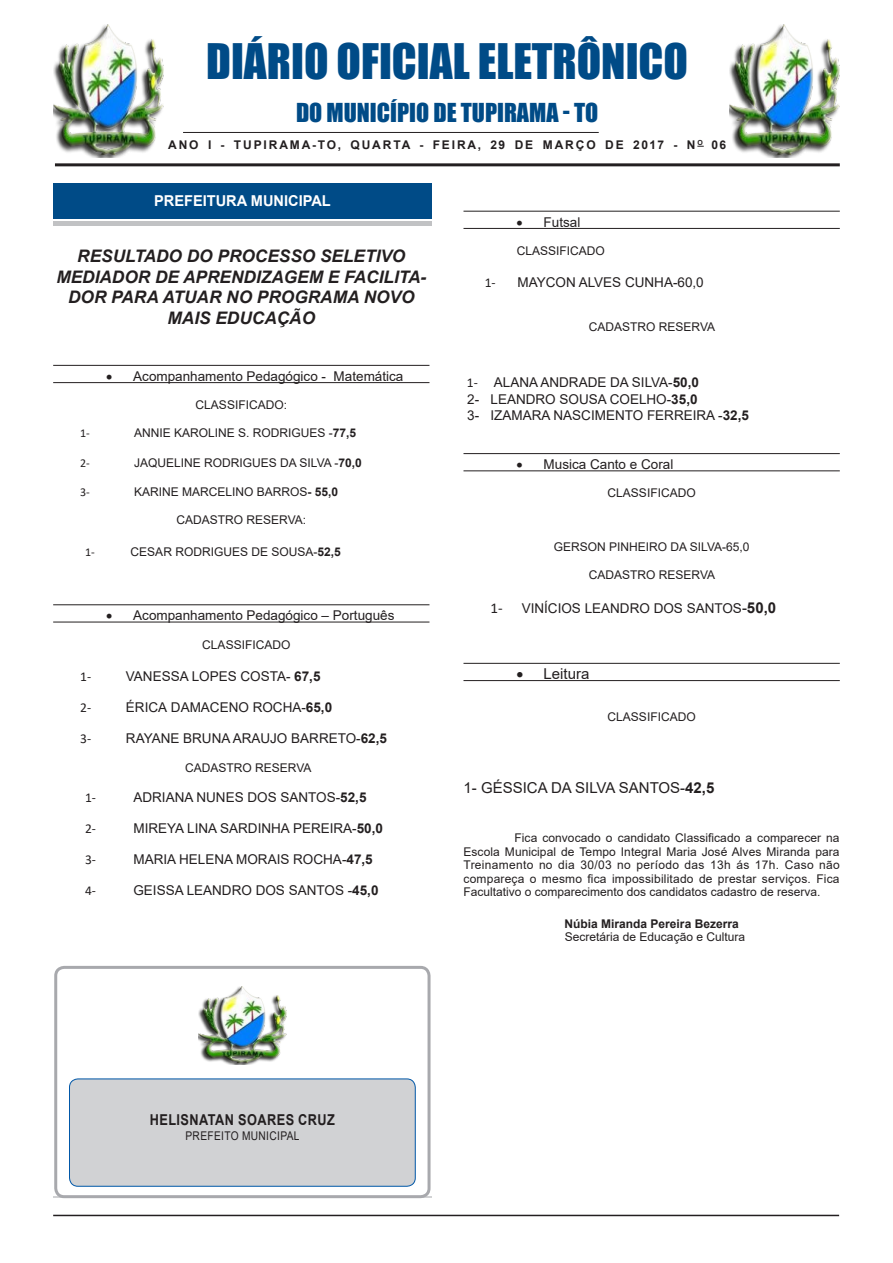
<style>
.page{position:relative;width:893px;height:1263px;background:#fff}
.page>*{position:absolute;margin:0;border:0;box-sizing:border-box;transform-origin:0 0}
.t1{font:45px "Impact";color:#004b87}
.t2{font:24px "Impact";color:#004b87}
.SUBTITULO{font:italic 700 17.25px/20.7px "Arial";color:#231f20;text-align:center}
.t3{font:15px "Arial";color:#231f20}
.t4{font:700 15px "Arial";letter-spacing:.035em;color:#231f20;scale:.85 1}
.Chancela{font:700 15px "Arial";color:#fff}
.t5{font:15px "Calibri";color:#231f20}
.No_Spacing{font:13.5px "Arial";color:#231f20}
.t6{font:13.5px "Calibri";color:#231f20}
.CORPO_DE_TEXTO{font:12px/13.5px "Arial";color:#231f20;text-align:justify}
.SEM_PARAGRAFO{font:12px "Arial";color:#231f20}
.NOME{font:700 12px "Arial";letter-spacing:.155em;color:#231f20}
.CARGO{font:12px "Arial";color:#231f20}
.NOME-2{font:700 12px "Arial";color:#231f20}
.CORPO_DE_TEXTO-2{font:12px "Arial";letter-spacing:.035em;color:#231f20;scale:.85 1}
.t7{font:12px "Calibri";color:#231f20}
.s1{font-weight:700}
.s2{font-family:"Calibri"}
.s3{font-size:15px}
.s4{font-weight:700;font-size:15px}
</style>
<div class="page">
<hr style="left:53px;top:1215px;width:786px;height:1px;background:#231f20">
<hr style="left:55px;top:163px;width:785px;height:3px;background:#231f20">
<img style="left:53px;top:24px;width:110px;height:133px">
<hr style="left:183px;top:132px;width:416px;height:1px;background:#231f20">
<div style="left:53px;top:189px;width:379px;height:37px;background:#c1c2c4"></div>
<div style="left:53px;top:186px;width:379px;height:35px;background:#fff"></div>
<div style="left:53px;top:184px;width:379px;height:35px;background:#004b87"></div>
<hr style="left:53px;top:1197px;width:379px;height:1px;background:#d1d2d4">
<div style="left:54px;top:966px;width:377px;height:232px;border:3px solid #a8a9ad;border-radius:9px"></div>
<div style="left:70px;top:1079px;width:345px;height:107px;background:#d1d2d4;border-radius:9px"></div>
<div style="left:69px;top:1079px;width:346px;height:107px;border:1px solid #0057a8;border-radius:9px"></div>
<img style="left:198px;top:986px;width:88px;height:78px">
<img style="left:730px;top:24px;width:110px;height:133px">
<hr style="left:53px;top:365px;width:376px;height:1px;background:#231f20">
<hr style="left:53px;top:382px;width:376px;height:1px;background:#231f20">
<hr style="left:53px;top:604px;width:376px;height:1px;background:#231f20">
<hr style="left:53px;top:622px;width:376px;height:1px;background:#231f20">
<hr style="left:463px;top:211px;width:377px;height:1px;background:#231f20">
<hr style="left:463px;top:228px;width:377px;height:1px;background:#231f20">
<hr style="left:463px;top:453px;width:377px;height:1px;background:#231f20">
<hr style="left:463px;top:470px;width:377px;height:1px;background:#231f20">
<hr style="left:463px;top:663px;width:377px;height:1px;background:#231f20">
<hr style="left:463px;top:680px;width:377px;height:1px;background:#231f20">
<p class="t1" style="left:206px;top:26px;width:483px">DIÁRIO OFICIAL ELETRÔNICO</p>
<p class="t2" style="left:296px;top:94px;width:304px">DO MUNICÍPIO DE TUPIRAMA - TO</p>
<p class="NOME" style="left:168px;top:137px;width:560px">ANO I - TUPIRAMA-TO, QUARTA - FEIRA, 29 DE MARÇO DE 2017 - N<sup>O</sup> 06</p>
<p class="Chancela" style="left:154px;top:190px;width:178px">PREFEITURA MUNICIPAL</p>
<p class="SUBTITULO" style="left:77px;top:246px;width:330px">RESULTADO DO PROCESSO SELETIVO</p>
<p class="SUBTITULO" style="left:56px;top:267px;width:372px">MEDIADOR DE APRENDIZAGEM E FACILITA-<br>DOR PARA ATUAR NO PROGRAMA NOVO</p>
<p class="SUBTITULO" style="left:168px;top:308px;width:149px">MAIS EDUCAÇÃO</p>
<p class="No_Spacing" style="left:106px;top:367px;width:299px">• Acompanhamento Pedagógico - Matemática</p>
<p class="SEM_PARAGRAFO" style="left:196px;top:397px;width:93px">CLASSIFICADO:</p>
<p class="t7" style="left:80px;top:425px;width:11px">1-</p>
<p class="CORPO_DE_TEXTO" style="left:134px;top:426px;width:224px">ANNIE KAROLINE S. RODRIGUES -<span class="s1">77,5</span></p>
<p class="t7" style="left:80px;top:454px;width:11px">2-</p>
<p class="CORPO_DE_TEXTO" style="left:134px;top:455px;width:229px">JAQUELINE RODRIGUES DA SILVA -<span class="s1">70,0</span></p>
<p class="t7" style="left:80px;top:484px;width:11px">3-</p>
<p class="CORPO_DE_TEXTO" style="left:134px;top:485px;width:206px">KARINE MARCELINO BARROS<span class="s1">- 55,0</span></p>
<p class="SEM_PARAGRAFO" style="left:177px;top:512px;width:131px">CADASTRO RESERVA:</p>
<p class="t7" style="left:85px;top:544px;width:11px">1-</p>
<p class="CORPO_DE_TEXTO" style="left:131px;top:545px;width:212px">CESAR RODRIGUES DE SOUSA-<span class="s1">52,5</span></p>
<p class="No_Spacing" style="left:106px;top:606px;width:290px">• Acompanhamento Pedagógico – Português</p>
<p class="SEM_PARAGRAFO" style="left:202px;top:636px;width:90px">CLASSIFICADO</p>
<p class="t6" style="left:80px;top:667px;width:12px">1-</p>
<p class="No_Spacing" style="left:126px;top:667px;width:196px">VANESSA LOPES COSTA- <span class="s1">67,5</span></p>
<p class="t6" style="left:80px;top:698px;width:12px">2-</p>
<p class="No_Spacing" style="left:126px;top:698px;width:208px">ÉRICA DAMACENO ROCHA-<span class="s1">65,0</span></p>
<p class="t6" style="left:80px;top:730px;width:12px">3-</p>
<p class="No_Spacing" style="left:126px;top:729px;width:263px">RAYANE BRUNA ARAUJO BARRETO-<span class="s1">62,5</span></p>
<p class="SEM_PARAGRAFO" style="left:185px;top:759px;width:128px">CADASTRO RESERVA</p>
<p class="t6" style="left:85px;top:788px;width:12px">1-</p>
<p class="No_Spacing" style="left:133px;top:788px;width:235px">ADRIANA NUNES DOS SANTOS-<span class="s1">52,5</span></p>
<p class="t6" style="left:85px;top:819px;width:12px">2-</p>
<p class="No_Spacing" style="left:133px;top:819px;width:251px">MIREYA LINA SARDINHA PEREIRA-<span class="s1">50,0</span></p>
<p class="t6" style="left:85px;top:850px;width:12px">3-</p>
<p class="No_Spacing" style="left:133px;top:850px;width:241px">MARIA HELENA MORAIS ROCHA-<span class="s1">47,5</span></p>
<p class="t6" style="left:85px;top:881px;width:12px">4-</p>
<p class="No_Spacing" style="left:133px;top:881px;width:247px">GEISSA LEANDRO DOS SANTOS -<span class="s1">45,0</span></p>
<p class="No_Spacing" style="left:517px;top:212px;width:65px">• Futsal</p>
<p class="SEM_PARAGRAFO" style="left:517px;top:243px;width:90px">CLASSIFICADO</p>
<p class="t6" style="left:485px;top:274px;width:12px">1-</p>
<p class="No_Spacing" style="left:517px;top:273px;width:188px">MAYCON ALVES CUNHA-60,0</p>
<p class="SEM_PARAGRAFO" style="left:589px;top:318px;width:128px">CADASTRO RESERVA</p>
<p class="No_Spacing" style="left:467px;top:373px;width:234px"><span class="s2">1-</span> ALANA ANDRADE DA SILVA-<span class="s1">50,0</span></p>
<p class="No_Spacing" style="left:467px;top:389px;width:232px">2- LEANDRO SOUSA COELHO-<span class="s1">35,0</span></p>
<p class="No_Spacing" style="left:467px;top:406px;width:283px">3- IZAMARA NASCIMENTO FERREIRA -<span class="s1">32,5</span></p>
<p class="No_Spacing" style="left:517px;top:455px;width:158px">• Musica Canto e Coral</p>
<p class="SEM_PARAGRAFO" style="left:608px;top:485px;width:90px">CLASSIFICADO</p>
<p class="SEM_PARAGRAFO" style="left:554px;top:539px;width:197px">GERSON PINHEIRO DA SILVA-65,0</p>
<p class="SEM_PARAGRAFO" style="left:589px;top:566px;width:128px">CADASTRO RESERVA</p>
<p class="t5" style="left:490px;top:597px;width:14px">1-</p>
<p class="No_Spacing" style="left:522px;top:599px;width:256px">VINÍCIOS LEANDRO DOS SANTOS<span class="s3">-</span><span class="s4">50,0</span></p>
<p class="t3" style="left:517px;top:663px;width:74px">• Leitura</p>
<p class="SEM_PARAGRAFO" style="left:608px;top:708px;width:90px">CLASSIFICADO</p>
<p class="t3" style="left:463px;top:777px;width:252px">1- GÉSSICA DA SILVA SANTOS-<span class="s1">42,5</span></p>
<p class="CORPO_DE_TEXTO" style="left:463px;top:831px;width:378px;text-indent:51px">Fica convocado o candidato Classificado a comparecer na Escola Municipal de Tempo Integral Maria José Alves Miranda para Treinamento no dia 30/03 no período das 13h ás 17h. Caso não compareça o mesmo fica impossibilitado de prestar serviços. Fica Facultativo o comparecimento dos candidatos cadastro de reserva.</p>
<p class="NOME-2" style="left:565px;top:915px;width:176px">Núbia Miranda Pereira Bezerra</p>
<p class="CARGO" style="left:565px;top:929px;width:182px">Secretária de Educação e Cultura</p>
<p class="t4" style="left:150px;top:1109px;width:219px">HELISNATAN SOARES CRUZ</p>
<p class="CORPO_DE_TEXTO-2" style="left:185px;top:1127px;width:136px">PREFEITO MUNICIPAL</p>
</div>
